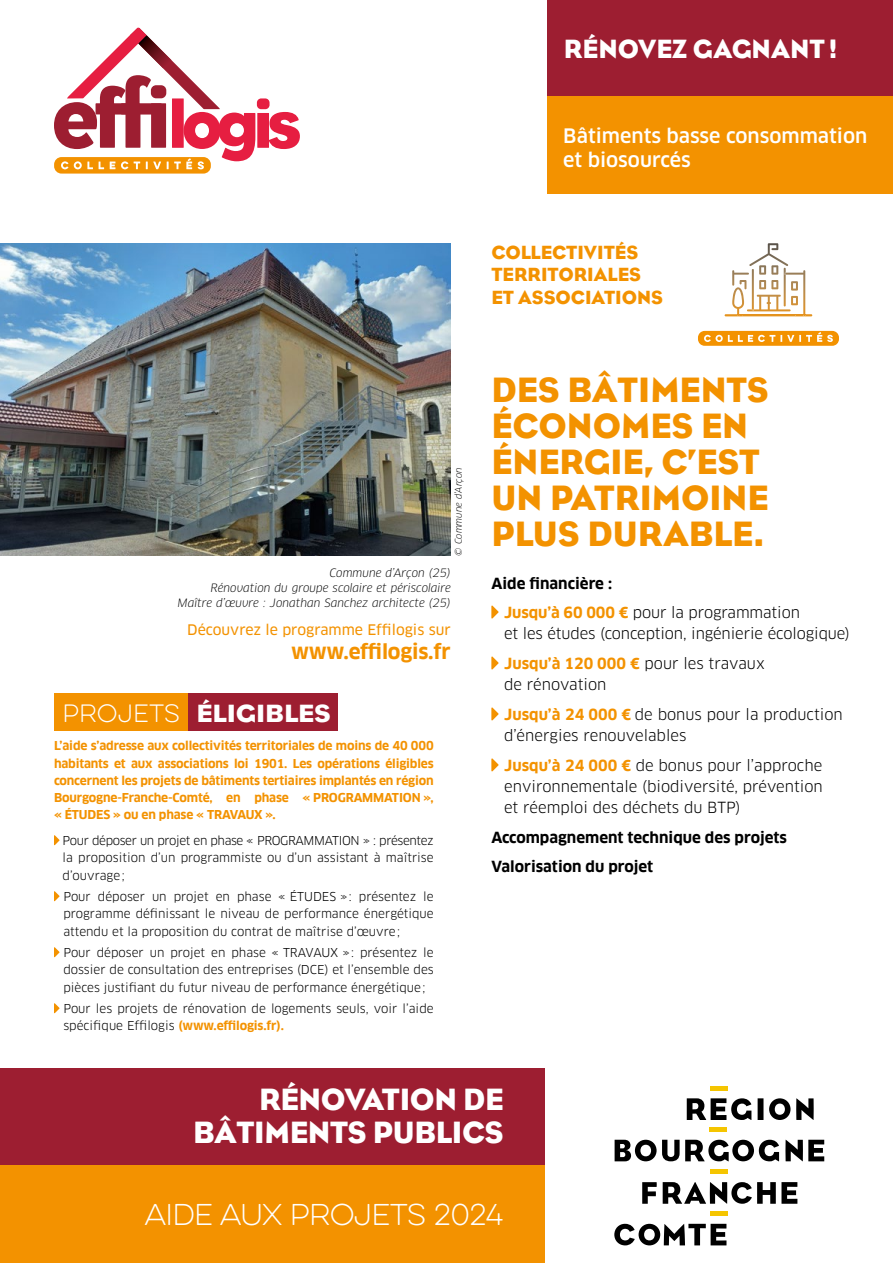
<style>
.page{position:relative;width:893px;height:1263px;background:#fff}
.page>*{position:absolute;margin:0;border:0;box-sizing:border-box;transform-origin:0 0}
.t1{font:36px/36px "Eagle";color:#f39200}
.t2{font:31.5px/33px "Eagle";letter-spacing:-.01em;color:#fff;text-align:right}
.t3{font:100 27px "Eveleth Clean";letter-spacing:-.03em;color:#fff}
.t4{font:27px "Eagle";color:#fff}
.t5{font:25.5px "Eagle";color:#fff;scale:1.07 1}
.t6{font:700 20.25px "Clan Pro";letter-spacing:-.01em;color:#f39200}
.t7{font:19.5px/22.5px "Eagle";color:#f39200}
.t8{font:500 19.5px/23.4px "Clan Pro";color:#fff}
.t9{font:15px/30px "Clan Pro";color:#000}
.t10{font:700 15px/29.5px "Clan Pro";color:#000}
.t11{font:14.25px "Clan Pro News";color:#f39200}
.t12{font:12px/17.2px "Clan Pro";color:#000;text-align:justify}
.t13{font:700 12px/17.2px "Clan Pro";letter-spacing:-.015em;color:#f39200;text-align:justify}
.t14{font:italic 11.25px/15px "Clan Pro";color:#000;text-align:right}
.t15{font:italic 9px "Clan Pro";color:#000}
.s1{font-family:"Eveleth Clean";font-weight:100;font-size:22.5px}
.s2{font-weight:700;color:#f39200}
.s3{font-weight:700}
</style>
<div class="page">
<svg style="left:491px;top:605px;width:8px;height:13px"></svg>
<svg style="left:491px;top:656px;width:8px;height:13px"></svg>
<svg style="left:491px;top:707px;width:8px;height:13px"></svg>
<svg style="left:491px;top:758px;width:8px;height:13px"></svg>
<img style="left:0;top:243px;width:451px;height:313px">
<div style="left:257px;top:113px;width:12px;height:35px;background:#e61e41"></div>
<svg style="left:269px;top:112px;width:31px;height:37px"></svg>
<div style="left:257px;top:98px;width:13px;height:11px;background:#e61e41;border-radius:4px"></div>
<div style="left:54px;top:157px;width:157px;height:17px;background:#f39200;border-radius:7px"></div>
<svg style="left:54px;top:27px;width:201px;height:142px"></svg>
<svg style="left:725px;top:243px;width:87px;height:73px"></svg>
<div style="left:698px;top:331px;width:141px;height:15px;background:#f39200;border-radius:7px"></div>
<svg style="left:704px;top:332px;width:129px;height:10px"></svg>
<div style="left:548px;top:0;width:345px;height:97px;background:#9d1e31"></div>
<div style="left:548px;top:97px;width:345px;height:97px;background:#f39200"></div>
<div style="left:0;top:1069px;width:546px;height:97px;background:#9d1e31"></div>
<div style="left:0;top:1166px;width:546px;height:97px;background:#f39200"></div>
<svg style="left:54px;top:835px;width:6px;height:10px"></svg>
<svg style="left:54px;top:891px;width:6px;height:10px"></svg>
<svg style="left:54px;top:947px;width:6px;height:10px"></svg>
<svg style="left:54px;top:1003px;width:6px;height:10px"></svg>
<div style="left:188px;top:693px;width:150px;height:38px;background:#9d1e31"></div>
<div style="left:54px;top:693px;width:134px;height:38px;background:#f39200"></div>
<svg style="left:642px;top:1182px;width:15px;height:22px"></svg>
<div style="left:758px;top:1098px;width:5px;height:22px;background:#000"></div>
<svg style="left:769px;top:1098px;width:21px;height:22px"></svg>
<svg style="left:796px;top:1098px;width:18px;height:22px"></svg>
<svg style="left:615px;top:1140px;width:164px;height:21px"></svg>
<svg style="left:614px;top:1224px;width:112px;height:21px"></svg>
<svg style="left:687px;top:1098px;width:64px;height:22px"></svg>
<svg style="left:663px;top:1182px;width:134px;height:22px"></svg>
<svg style="left:785px;top:1140px;width:39px;height:21px"></svg>
<div style="left:710px;top:1211px;width:17px;height:5px;background:#f5c500"></div>
<div style="left:710px;top:1169px;width:17px;height:5px;background:#f5c500"></div>
<div style="left:710px;top:1127px;width:17px;height:5px;background:#f5c500"></div>
<div style="left:710px;top:1086px;width:17px;height:5px;background:#f5c500"></div>
<h3 class="t4" style="left:564px;top:32px;width:275px">RÉNOVEZ GAGNANT!</h3>
<h3 class="t8" style="left:563px;top:125px;width:306px">Bâtiments basse consommation et biosourcés</h3>
<p class="t15" style="left:453px;top:556px;width:90px;rotate:-90deg">© Commune d’Arçon</p>
<p class="t14" style="left:178px;top:565px;width:275px">Commune d’Arçon (25)<br>Rénovation du groupe scolaire et périscolaire<br>Maître d’œuvre : Jonathan Sanchez architecte (25)</p>
<p class="t11" style="left:187px;top:621px;width:265px">Découvrez le programme Effilogis sur</p>
<h3 class="t6" style="left:291px;top:639px;width:161px">www.effilogis.fr</h3>
<h3 class="t5" style="left:63px;top:698px;width:252px"><span class="s1">PROJETS</span> ÉLIGIBLES</h3>
<p class="t13" style="left:54px;top:737px;width:381px">L’aide s’adresse aux collectivités territoriales de moins de 40 000 habitants et aux associations loi 1901. Les opérations éligibles concernent les projets de bâtiments tertiaires implantés en région Bourgogne-Franche-Comté, en phase « PROGRAMMATION », « ÉTUDES » ou en phase « TRAVAUX ».</p>
<p class="t12" style="left:63px;top:832px;width:373px">Pour déposer un projet en phase « PROGRAMMATION » : présentez la proposition d’un programmiste ou d’un assistant à maîtrise d’ouvrage;</p>
<p class="t12" style="left:63px;top:888px;width:372px">Pour déposer un projet en phase « ÉTUDES »: présentez le programme définissant le niveau de performance énergétique attendu et la proposition du contrat de maîtrise d’œuvre;</p>
<p class="t12" style="left:63px;top:944px;width:372px">Pour déposer un projet en phase « TRAVAUX »: présentez le dossier de consultation des entreprises (DCE) et l’ensemble des pièces justifiant du futur niveau de performance énergétique;</p>
<p class="t12" style="left:63px;top:1000px;width:372px">Pour les projets de rénovation de logements seuls, voir l’aide spécifique Effilogis <span class="s2">(www.effilogis.fr).</span></p>
<h3 class="t7" style="left:491px;top:241px;width:173px">COLLECTIVITÉS<br>TERRITORIALES<br>ET ASSOCIATIONS</h3>
<h1 class="t1" style="left:491px;top:371px;width:279px">DES BÂTIMENTS<br>ÉCONOMES EN<br>ÉNERGIE, C’EST<br>UN PATRIMOINE<br>PLUS DURABLE.</h1>
<p class="t9" style="left:504px;top:568px;width:297px;text-indent:-13px"><span class="s3">Aide financière :<br></span><span class="s2">Jusqu’à 60 000 €</span> pour la programmation</p>
<p class="t9" style="left:504px;top:619px;width:347px">et les études (conception, ingénierie écologique)<br><span class="s2">Jusqu’à 120 000 €</span> pour les travaux</p>
<p class="t9" style="left:504px;top:670px;width:340px">de rénovation<br><span class="s2">Jusqu’à 24 000 €</span> de bonus pour la production</p>
<p class="t9" style="left:504px;top:721px;width:320px">d’énergies renouvelables<br><span class="s2">Jusqu’à 24 000 €</span> de bonus pour l’approche</p>
<p class="t9" style="left:504px;top:776px;width:320px;line-height:21px">environnementale (biodiversité, prévention et réemploi des déchets du BTP)</p>
<p class="t10" style="left:491px;top:823px;width:297px">Accompagnement technique des projets<br>Valorisation du projet</p>
<h2 class="t2" style="left:193px;top:1082px;width:312px">RÉNOVATION DE<br>BÂTIMENTS PUBLICS</h2>
<h3 class="t3" style="left:145px;top:1196px;width:361px">AIDE AUX PROJETS 2024</h3>
</div>
